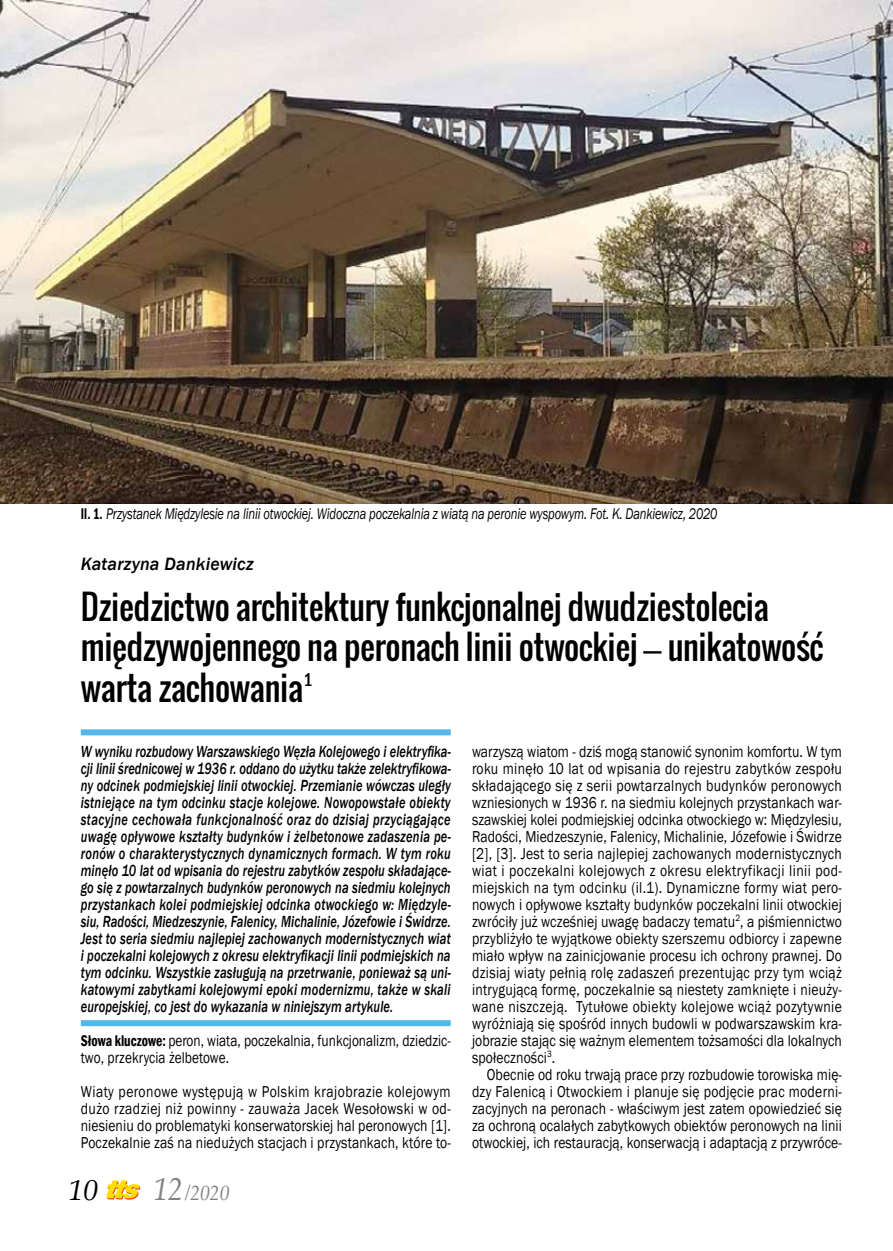
<style>
.page{position:relative;width:893px;height:1251px;background:#fff}
.page>*{position:absolute;margin:0;border:0;box-sizing:border-box;transform-origin:0 0}
.t1{font:33px/40.5px "Oswald";letter-spacing:-.01em;color:#000}
.t2{font:italic 30px "Palatino Linotype";color:#000}
.t3{font:italic 21.45px "Palatino Linotype";color:#808285;scale:.91 1}
.t4{font:500 condensed 19.2px "Franklin Gothic";color:#000}
.t5{font:italic 500 18.3px "Franklin Gothic";letter-spacing:.01em;color:#000}
.t6{font:italic 500 16.5px/17px "Franklin Gothic";letter-spacing:.01em;color:#000;text-align:justify;scale:.76 1}
.t7{font:16.2px/17px "Franklin Gothic";letter-spacing:.005em;color:#000;text-align:justify;scale:.84 1}
.t8{font:16.2px/17px "Franklin Gothic";letter-spacing:.005em;color:#000;scale:.82 1}
.t9{font:italic 15.9px "Franklin Gothic";letter-spacing:-.01em;color:#000;scale:.78 1}
.s1{font-weight:600;font-style:normal;font-stretch:condensed}
.s2{font-family:"Arial"}
.s3{font-weight:600;font-stretch:condensed;font-size:15.9px}
.s4{font-size:33px}
</style>
<div class="page">
<svg style="left:106px;top:1180px;width:34px;height:19px"></svg>
<div style="left:81px;top:729px;width:370px;height:6px;background:#53b7e8"></div>
<svg style="left:81px;top:1020px;width:370px;height:5px;fill:#53b7e8"></svg>
<img style="left:0;top:0;width:893px;height:503px">
<p class="t9" style="left:81px;top:503px;width:818px"><span class="s1">Il. 1.</span> Przystanek Międzylesie na linii otwockiej. Widoczna poczekalnia z wiatą na peronie wyspowym. Fot. K. Dankiewicz, 2020</p>
<p class="t5" style="left:81px;top:552px;width:174px">Katarzyna Dankiewicz</p>
<h1 class="t1" style="left:81px;top:586px;width:745px">Dziedzictwo architektury funkcjonalnej dwudziestolecia międzywojennego na peronach linii otwockiej <span class="s2">–</span> unikatowość warta zachowania</h1>
<p class="t4" style="left:303px;top:667px;width:11px">1</p>
<p class="t6" style="left:81px;top:742px;width:488px">W wyniku rozbudowy Warszawskiego Węzła Kolejowego i elektryfika&shy;cji linii średnicowej w 1936 r. oddano do użytku także zelektryfikowa&shy;ny odcinek podmiejskiej linii otwockiej. Przemianie wówczas uległy istniejące na tym odcinku stacje kolejowe. Nowopowstałe obiekty stacyjne cechowała funkcjonalność oraz do dzisiaj przyciągające uwagę opływowe kształty budynków i żelbetonowe zadaszenia pe&shy;ronów o charakterystycznych dynamicznych formach. W tym roku minęło 10 lat od wpisania do rejestru zabytków zespołu składające&shy;go się z powtarzalnych budynków peronowych na siedmiu kolejnych przystankach kolei podmiejskiej odcinka otwockiego w: Międzyle&shy;siu, Radości, Miedzeszynie, Falenicy, Michalinie, Józefowie i Świdrze.<br>Jest to seria siedmiu najlepiej zachowanych modernistycznych wiat i poczekalni kolejowych z okresu elektryfikacji linii podmiejskich na tym odcinku. Wszystkie zasługują na przetrwanie, ponieważ są uni&shy;katowymi zabytkami kolejowymi epoki modernizmu, także w skali europejskiej, co jest do wykazania w niniejszym artykule.</p>
<p class="t8" style="left:81px;top:1031px;width:453px"><span class="s3">Słowa kluczowe:</span> peron, wiata, poczekalnia, funkcjonalizm, dziedzic&shy;two, przekrycia żelbetowe.</p>
<p class="t7" style="left:81px;top:1082px;width:442px">Wiaty peronowe występują w Polskim krajobrazie kolejowym dużo rzadziej niż powinny - zauważa Jacek Wesołowski w od&shy;niesieniu do problematyki konserwatorskiej hal peronowych [1].<br>Poczekalnie zaś na niedużych stacjach i przystankach, które to-</p>
<h2 class="t2" style="left:68px;top:1167px;width:31px">10</h2>
<h3 class="t3" style="left:153px;top:1176px;width:85px"><span class="s4">12</span> /2020</h3>
<p class="t7" style="left:472px;top:743px;width:442px">warzyszą wiatom - dziś mogą stanowić synonim komfortu. W tym roku minęło 10 lat od wpisania do rejestru zabytków zespołu składającego się z serii powtarzalnych budynków peronowych wzniesionych w 1936 r. na siedmiu kolejnych przystankach war&shy;szawskiej kolei podmiejskiej odcinka otwockiego w: Międzylesiu, Radości, Miedzeszynie, Falenicy, Michalinie, Józefowie i Świdrze [2], [3]. Jest to seria najlepiej zachowanych modernistycznych wiat i poczekalni kolejowych z okresu elektryfikacji linii pod&shy;miejskich na tym odcinku (il.1). Dynamiczne formy wiat pero&shy;nowych i opływowe kształty budynków poczekalni linii otwockiej zwróciły już wcześniej uwagę badaczy tematu<sup>2</sup>, a piśmiennictwo przybliżyło te wyjątkowe obiekty szerszemu odbiorcy i zapewne miało wpływ na zainicjowanie procesu ich ochrony prawnej. Do dzisiaj wiaty pełnią rolę zadaszeń prezentując przy tym wciąż intrygującą formę, poczekalnie są niestety zamknięte i nieuży&shy;wane niszczeją. Tytułowe obiekty kolejowe wciąż pozytywnie wyróżniają się spośród innych budowli w podwarszawskim kra&shy;jobrazie stając się ważnym elementem tożsamości dla lokalnych społeczności<sup>3</sup>.</p>
<p class="t7" style="left:472px;top:1065px;width:442px;text-indent:15px">Obecnie od roku trwają prace przy rozbudowie torowiska mię&shy;dzy Falenicą i Otwockiem i planuje się podjęcie prac moderni&shy;zacyjnych na peronach - właściwym jest zatem opowiedzieć się za ochroną ocalałych zabytkowych obiektów peronowych na linii otwockiej, ich restauracją, konserwacją i adaptacją z przywróce-</p>
</div>
